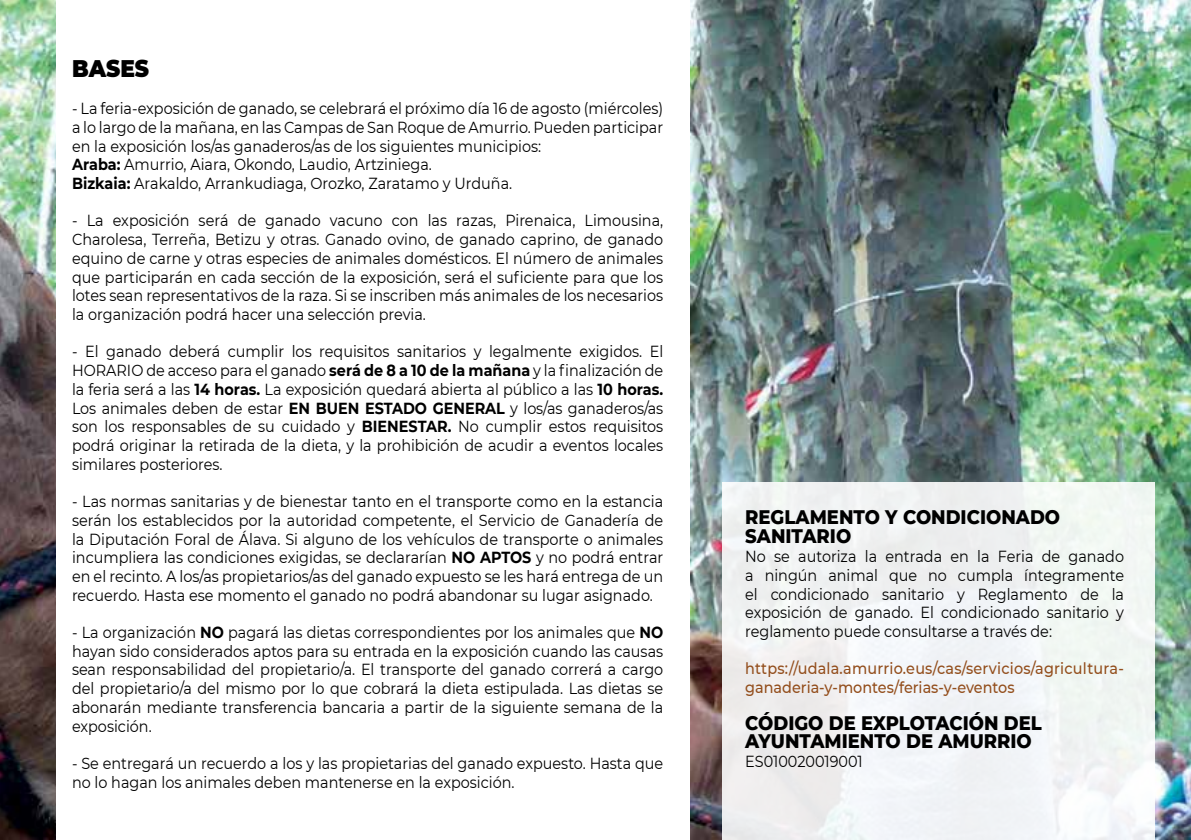
<style>
.page{position:relative;width:1191px;height:840px;background:#fff}
.page>*{position:absolute;margin:0;border:0;box-sizing:border-box;transform-origin:0 0}
.t1{font:900 24px "Montserrat";color:#000;scale:.9 1}
.t2{font:800 20px/18.8px "Montserrat";color:#000;scale:.9 1}
.t3{font:16px/18.8px "Montserrat";color:#000;text-align:justify;scale:.9 1}
.t4{font:500 16px/18.8px "Montserrat";letter-spacing:.015em;color:#934e1c;scale:.9 1}
.s1{font-weight:700}
</style>
<div class="page">
<img style="left:0;top:0;width:1191px;height:839px">
<div style="left:57px;top:0;width:633px;height:839px;background:#fff"></div>
<div style="left:721px;top:482px;width:433px;height:357px;background:#f1f3f4"></div>
<h1 class="t1" style="left:72px;top:51px;width:87px">BASES</h1>
<p class="t3" style="left:72px;top:98px;width:658px;text-align:left">- La feria-exposición de ganado, se celebrará el próximo día 16 de agosto (miércoles) a lo largo de la mañana, en las Campas de San Roque de Amurrio. Pueden participar en la exposición los/as ganaderos/as de los siguientes municipios:<br><span class="s1">Araba:</span> Amurrio, Aiara, Okondo, Laudio, Artziniega.<br><span class="s1">Bizkaia:</span> Arakaldo, Arrankudiaga, Orozko, Zaratamo y Urduña.</p>
<p class="t3" style="left:72px;top:210px;width:658px">- La exposición será de ganado vacuno con las razas, Pirenaica, Limousina, Charolesa, Terreña, Betizu y otras. Ganado ovino, de ganado caprino, de ganado equino de carne y otras especies de animales domésticos. El número de animales que participarán en cada sección de la exposición, será el suficiente para que los lotes sean representativos de la raza. Si se inscriben más animales de los necesarios la organización podrá hacer una selección previa.</p>
<p class="t3" style="left:72px;top:341px;width:658px">- El ganado deberá cumplir los requisitos sanitarios y legalmente exigidos. El HORARIO de acceso para el ganado <span class="s1">será de 8 a 10 de la mañana</span> y la finalización de la feria será a las <span class="s1">14 horas.</span> La exposición quedará abierta al público a las <span class="s1">10 horas.<br></span>Los animales deben de estar <span class="s1">EN BUEN ESTADO GENERAL</span> y los/as ganaderos/as son los responsables de su cuidado y <span class="s1">BIENESTAR.</span> No cumplir estos requisitos podrá originar la retirada de la dieta, y la prohibición de acudir a eventos locales similares posteriores.</p>
<p class="t3" style="left:72px;top:491px;width:658px">- Las normas sanitarias y de bienestar tanto en el transporte como en la estancia serán los establecidos por la autoridad competente, el Servicio de Ganadería de la Diputación Foral de Álava. Si alguno de los vehículos de transporte o animales incumpliera las condiciones exigidas, se declararían <span class="s1">NO APTOS</span> y no podrá entrar en el recinto. A los/as propietarios/as del ganado expuesto se les hará entrega de un recuerdo. Hasta ese momento el ganado no podrá abandonar su lugar asignado.</p>
<p class="t3" style="left:72px;top:621px;width:658px">- La organización <span class="s1">NO</span> pagará las dietas correspondientes por los animales que <span class="s1">NO </span>hayan sido considerados aptos para su entrada en la exposición cuando las causas sean responsabilidad del propietario/a. El transporte del ganado correrá a cargo del propietario/a del mismo por lo que cobrará la dieta estipulada. Las dietas se abonarán mediante transferencia bancaria a partir de la siguiente semana de la exposición.</p>
<p class="t3" style="left:72px;top:752px;width:658px">- Se entregará un recuerdo a los y las propietarias del ganado expuesto. Hasta que no lo hagan los animales deben mantenerse en la exposición.</p>
<p class="t2" style="left:745px;top:506px;width:351px">REGLAMENTO Y CONDICIONADO<br>SANITARIO</p>
<p class="t3" style="left:745px;top:546px;width:422px">No se autoriza la entrada en la Feria de ganado a ningún animal que no cumpla íntegramente el condicionado sanitario y Reglamento de la exposición de ganado. El condicionado sanitario y reglamento puede consultarse a través de:</p>
<p class="t4" style="left:745px;top:658px;width:422px">https://udala.amurrio.eus/cas/servicios/agricultura&shy;ganaderia-y-montes/ferias-y-eventos</p>
<p class="t2" style="left:745px;top:711px;width:331px">CÓDIGO DE EXPLOTACIÓN DEL<br>AYUNTAMIENTO DE AMURRIO</p>
<p class="t3" style="left:745px;top:751px;width:132px">ES010020019001</p>
</div>
